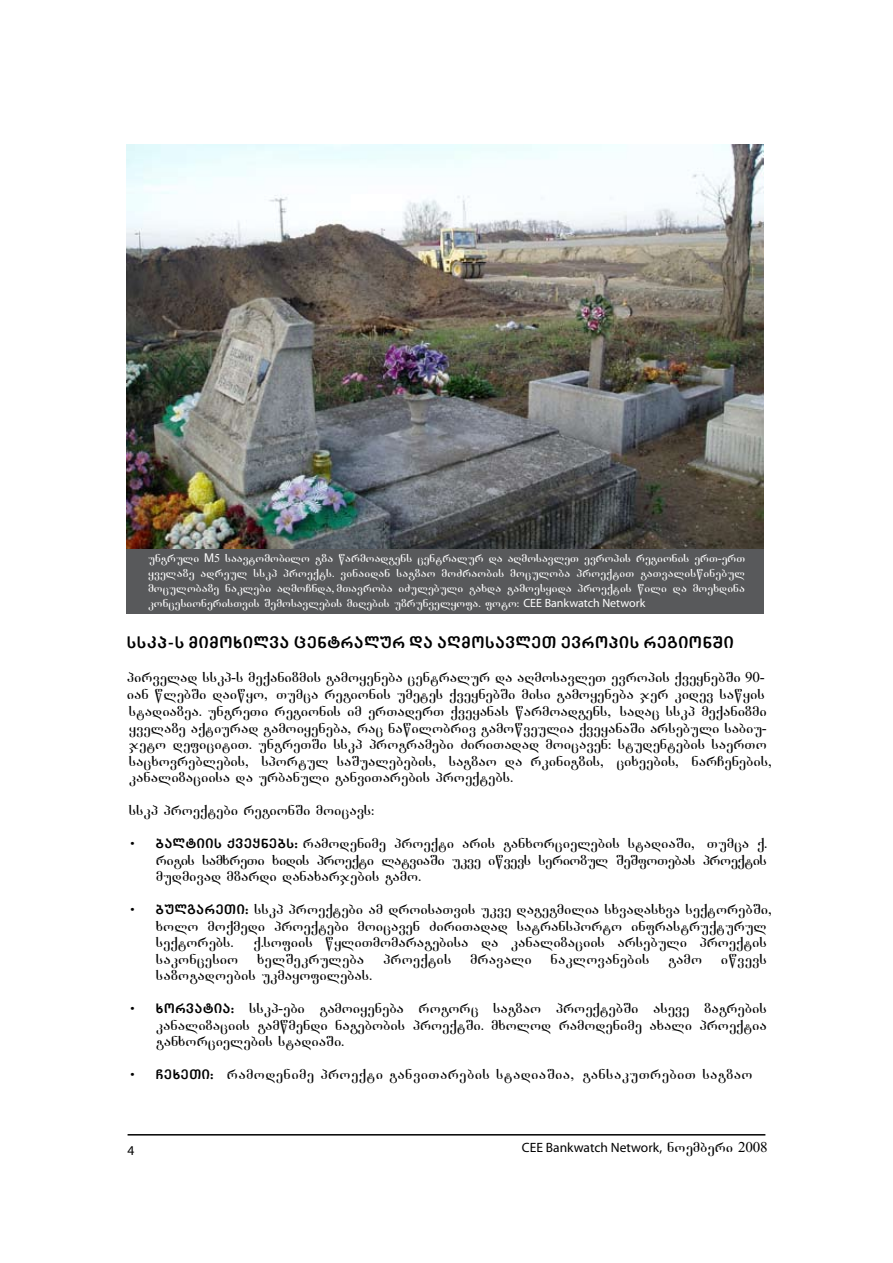
<style>
.page{position:relative;width:893px;height:1263px;background:#fff}
.page>*{position:absolute;margin:0;border:0;box-sizing:border-box;transform-origin:0 0}
.t1{font:700 16.5px "H Kolkhety Mtav";color:#000}
.t2{font:15px/16.5px "Grigolia";color:#000}
.t3{font:15px "Grigolia";letter-spacing:.03em;color:#000}
.t4{font:13.5px "Myriad Pro";color:#000}
.t5{font:12px/15px "Grigolia";color:#fff;text-align:justify}
.s1{font-family:"Arial"}
.s2{font-family:"Myriad Pro"}
.s3{font-family:"H Kolkhety Mtav";font-weight:700;font-size:13.5px}
.s4{font-family:"Grigolia";font-size:15px}
</style>
<div class="page">
<hr style="left:128px;top:1134px;width:637px;height:1px;background:#000">
<img style="left:127px;top:145px;width:637px;height:404px">
<div style="left:126px;top:549px;width:638px;height:64px;background:#58595b"></div>
<p class="t5" style="left:148px;top:551px;width:599px">UNGRULI <span class="s1">M</span>5 SAAVTOMOBILO GZA WARMOADGENS CENTRALUR DA ARMOSAVLET EVROPIS REGIONIS ERT-ERT YVELAZE ADREUL SSKP PROEQTS. VINAIDAN SAGZAO MOZRAOBIS MOCULOBA PROEQTIT GATVALISWINEBUL MOCULOBAZE NAKLEBI ARMOCNDA, MTAVROBA IZULEBULI GAXDA GAMOESYIDA PROEQTIS WILI DA MOEXDINA KONCESIONERISTVIS SEMOSAVLEBIS MIREBIS UZRUNVELYOFA. FOTO: <span class="s2">CEE Bankwatch Network</span></p>
<p class="t1" style="left:126px;top:634px;width:609px">SSKP-S MIMOXILVA CENTRALUR DA ARMOSAVLET EVROPIS REGIONSI</p>
<p class="t2" style="left:126px;top:671px;width:646px">PIRVELAD SSKP-S MEQANIZMIS GAMOYENEBA CENTRALUR DA ARMOSAVLET EVROPIS QVEYNEBSI 90- IAN WLEBSI DAIWYO, TUMCA REGIONIS UMETES QVEYNEBSI MISI GAMOYENEBA JER KIDEV SAWYIS STADIAZEA. UNGRETI REGIONIS IM ERTADERT QVEYANAS WARMOADGENS, SADAC SSKP MEQANIZMI YVELAZE AQTIURAD GAMOIYENEBA, RAC NAWILOBRIV GAMOWVEULIA QVEYANASI ARSEBULI SABIU-JETO DEFICITIT. UNGRETSI SSKP PROGRAMEBI ZIRITADAD MOICAVEN: STUDENTEBIS SAERTO SACXOVREBLEBIS, SPORTUL SASUALEBEBIS, SAGZAO DA RKINIGZIS, CIXEEBIS, NARCENEBIS, KANALIZACIISA DA URBANULI GANVITAREBIS PROEQTEBS.</p>
<p class="t2" style="left:129px;top:804px;width:247px">SSKP PROEQTEBI REGIONSI MOICAVS:</p>
<p class="t2" style="left:156px;top:837px;width:612px;text-align:justify;text-indent:-27px"><span class="s3">• BALTIIS QVEYNEBS:</span> RAMODENIME PROEQTI ARIS GANXORCIELEBIS STADIASI, TUMCA Q.<br>RIGIS SAMXRETI XIDIS PROEQTI LATVIASI UKVE IWVEVS SERIOZUL SESFOTEBAS PROEQTIS MUDMIVAD MZARDI DANAXARJEBIS GAMO.</p>
<p class="t2" style="left:156px;top:903px;width:617px;text-indent:-27px"><span class="s3">• BULGARETI:</span> SSKP PROEQTEBI AM DROISATVIS UKVE DAGEGMILIA SXVADASXVA SEQTOREBSI, XOLO MOQMEDI PROEQTEBI MOICAVEN ZIRITADAD SATRANSPORTO INFRASTRUQTURUL SEQTOREBS. QQ.SOFIIS WYLITMOMARAGEBISA DA KANALIZACIIS ARSEBULI PROEQTIS SAKONCESIO</p>
<p class="t2" style="left:257px;top:952px;width:109px">XELSEKRULEBA</p>
<p class="t2" style="left:383px;top:952px;width:70px">PROEQTIS</p>
<p class="t2" style="left:470px;top:952px;width:63px">MRAVALI</p>
<p class="t2" style="left:550px;top:952px;width:100px">NAKLOVANEBIS</p>
<p class="t2" style="left:668px;top:952px;width:35px">GAMO</p>
<p class="t2" style="left:721px;top:952px;width:47px">IWVEVS</p>
<p class="t2" style="left:156px;top:969px;width:218px">SAZOGADOEBIS UKMAYOFILEBAS.</p>
<p class="t2" style="left:156px;top:1002px;width:612px;text-align:justify;text-indent:-27px"><span class="s3">• XORVATIA:</span> SSKP-EBI GAMOIYENEBA ROGORC SAGZAO PROEQTEBSI ASEVE ZAGREBIS KANALIZACIIS GAMWMENDI NAGEBOBIS PROEQTSI. MXOLOD RAMODENIME AXALI PROEQTIA GANXORCIELEBIS STADIASI.</p>
<p class="t3" style="left:129px;top:1068px;width:625px"><span class="s3">• CEXETI:</span> RAMODENIME PROEQTI GANVITAREBIS STADIASIA, GANSAKUTREBIT SAGZAO</p>
<p class="t4" style="left:128px;top:1142px;width:8px">4</p>
<p class="t4" style="left:522px;top:1139px;width:247px">CEE Bankwatch Network, <span class="s4">NOEMBERI 2008</span></p>
</div>
